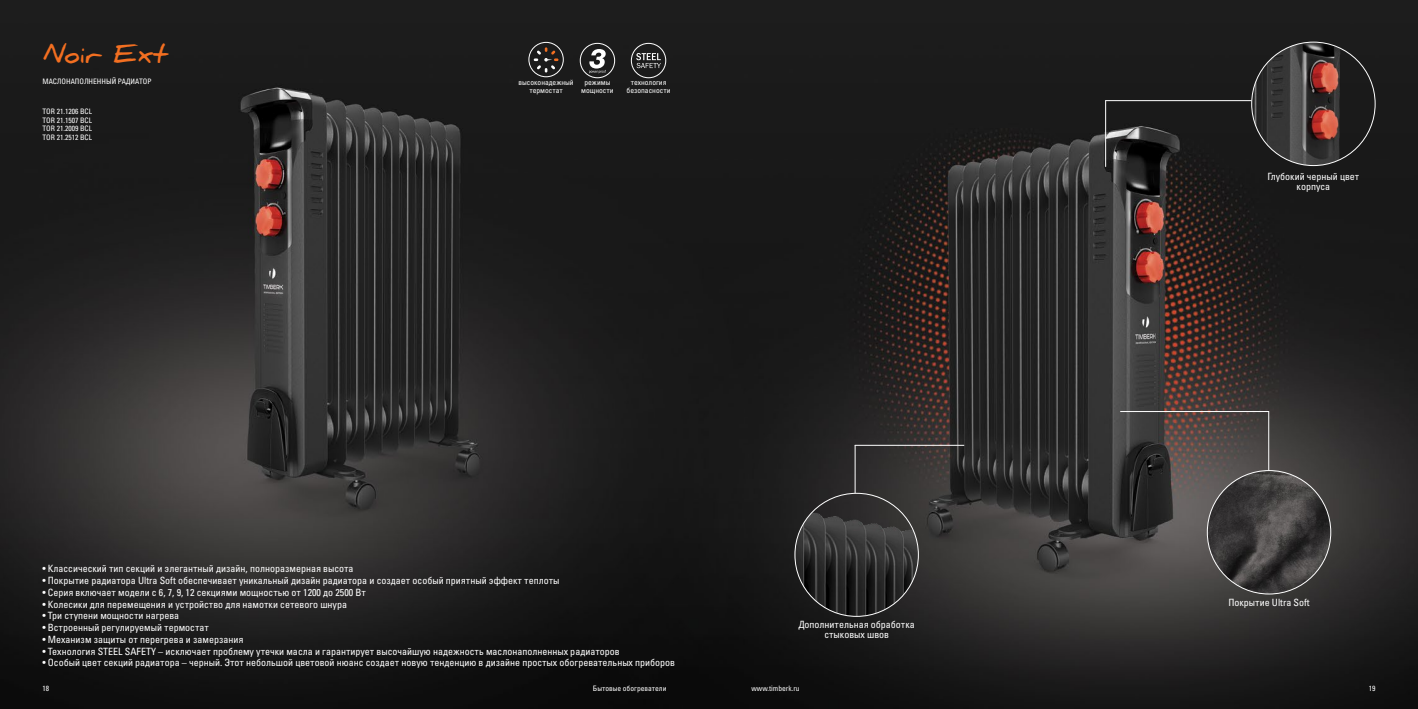
<style>
.page{position:relative;width:1418px;height:709px;background:#fff}
.page>*{position:absolute;margin:0;border:0;box-sizing:border-box;transform-origin:0 0}
.t1{font:700 25px "Daniel";color:#f36f21}
.t2{font:10px/10px "Partner Condensed";color:#fff;text-align:center}
.t3{font:7.5px/8.8px "Partner Condensed";color:#fff;text-align:center}
</style>
<div class="page">
<img style="left:0;top:0;width:1417px;height:709px">
<img style="left:1251px;top:42px;width:123px;height:123px;border-radius:62px">
<div style="left:528px;top:42px;width:35px;height:35px;border:1px solid #fff;border-radius:50%"></div>
<div style="left:580px;top:43px;width:35px;height:35px;border:1px solid #fff;border-radius:50%"></div>
<svg style="left:589px;top:49px;width:17px;height:24px"></svg>
<svg style="left:533px;top:47px;width:25px;height:26px"></svg>
<svg style="left:636px;top:53px;width:25px;height:15px"></svg>
<div style="left:631px;top:43px;width:35px;height:35px;border:1px solid #fff;border-radius:50%"></div>
<hr style="left:854px;top:445px;width:1px;height:48px;background:#fff">
<hr style="left:854px;top:445px;width:110px;height:1px;background:#fff">
<hr style="left:1268px;top:411px;width:1px;height:91px;background:#fff">
<hr style="left:1120px;top:411px;width:148px;height:1px;background:#fff">
<hr style="left:1105px;top:100px;width:146px;height:1px;background:#fff">
<hr style="left:1105px;top:100px;width:1px;height:67px;background:#fff">
<img style="left:795px;top:493px;width:123px;height:123px;border-radius:62px">
<img style="left:1207px;top:470px;width:123px;height:124px;border-radius:61px">
<h1 class="t1" style="left:43px;top:39px;width:126px">Noir Ext</h1>
<p class="t3" style="left:43px;top:77px;width:110px">МАСЛОНАПОЛНЕННЫЙ РАДИАТОР</p>
<p class="t3" style="left:43px;top:107px;width:51px;text-align:justify">TOR 21.1206 BCL TOR 21.1507 BCL TOR 21.2009 BCL TOR 21.2512 BCL</p>
<p class="t3" style="left:518px;top:79px;width:57px;line-height:7.5px">высоконадежный термостат</p>
<p class="t3" style="left:581px;top:79px;width:34px;line-height:7.5px">режимы мощности</p>
<p class="t3" style="left:626px;top:79px;width:45px;line-height:7.5px">технология безопасности</p>
<p class="t2" style="left:43px;top:564px;width:312px">• Классический тип секций и элегантный дизайн, полноразмерная высота</p>
<p class="t2" style="left:43px;top:576px;width:518px">• Покрытие радиатора Ultra Soft обеспечивает уникальный дизайн радиатора и создает особый приятный эффект теплоты</p>
<p class="t2" style="left:43px;top:588px;width:325px">• Серия включает модели с 6, 7, 9, 12 секциями мощностью от 1200 до 2500 Вт</p>
<p class="t2" style="left:43px;top:600px;width:306px">• Колесики для перемещения и устройство для намотки сетевого шнура</p>
<p class="t2" style="left:43px;top:611px;width:138px">• Три ступени мощности нагрева</p>
<p class="t2" style="left:43px;top:623px;width:168px">• Встроенный регулируемый термостат</p>
<p class="t2" style="left:43px;top:635px;width:203px">• Механизм защиты от перегрева и замерзания</p>
<p class="t2" style="left:43px;top:647px;width:578px">• Технология STEEL SAFETY – исключает проблему утечки масла и гарантирует высочайшую надежность маслонаполненных радиаторов</p>
<p class="t2" style="left:43px;top:658px;width:634px">• Особый цвет секций радиатора – черный. Этот небольшой цветовой нюанс создает новую тенденцию в дизайне простых обогревательных приборов</p>
<p class="t2" style="left:798px;top:620px;width:118px">Дополнительная обработка стыковых швов</p>
<p class="t2" style="left:1267px;top:172px;width:93px">Глубокий черный цвет корпуса</p>
<p class="t2" style="left:1228px;top:598px;width:83px">Покрытие Ultra Soft</p>
<p class="t3" style="left:43px;top:685px;width:8px">18</p>
<p class="t3" style="left:593px;top:685px;width:75px">Бытовые обогреватели</p>
<p class="t3" style="left:751px;top:685px;width:50px">www.timberk.ru</p>
<p class="t3" style="left:1368px;top:685px;width:8px">19</p>
</div>
